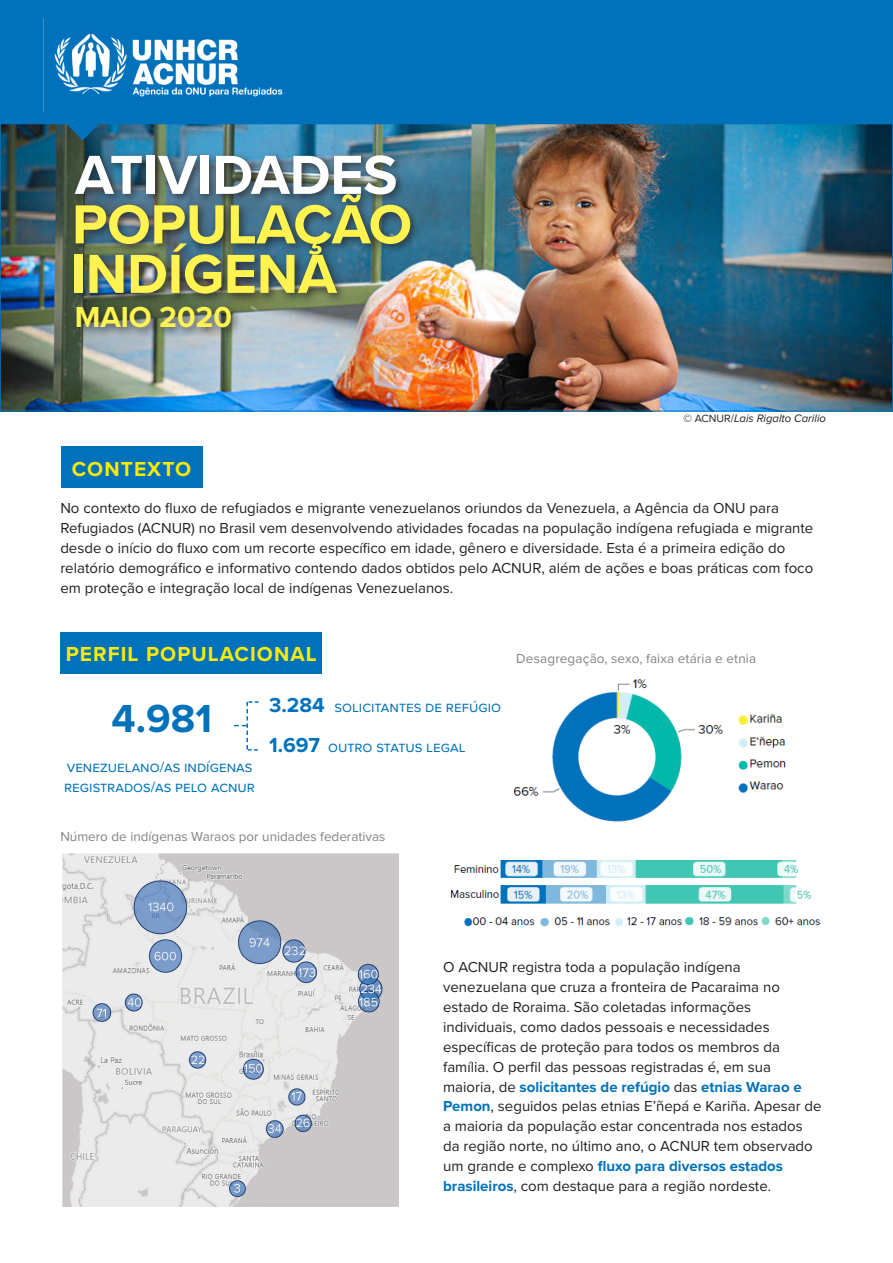
<style>
.page{position:relative;width:893px;height:1263px;background:#fff}
.page>*{position:absolute;margin:0;border:0;box-sizing:border-box;transform-origin:0 0}
.t1{font:700 57px/49.5px "Proxima Nova";letter-spacing:-.005em;color:#fff34f}
.t2{font:700 57px "Proxima Nova";letter-spacing:-.005em;color:#fff}
.Highlight_Bold{font:700 40.5px "Proxima Nova";color:#0072bc}
.t3{font:700 30px "Proxima Nova";letter-spacing:-.005em;color:#fff34f}
.t4{font:700 21px "Proxima Nova";letter-spacing:.05em;color:#f9eb06}
.Highlight_Bold-2{font:700 21px "Proxima Nova";color:#0072bc}
.TEXT{font:15px/20px "Proxima Nova";color:#231f20}
.Highlight{font:15px/20px "Proxima Nova";color:#0072bc}
.IMPACT_REPORT_-_Subt{font:13.5px "Proxima Nova";letter-spacing:.005em;color:#808285}
.IMPACT_REPORT_-_Capt{font:italic 11.25px "Proxima Nova";color:#231f20}
.s1{font-style:normal;font-size:10.8px}
.s2{font-weight:700;color:#0072bc}
</style>
<div class="page">
<img style="left:2px;top:125px;width:889px;height:284px">
<div style="left:0;top:0;width:893px;height:123px;background:#0072bc"></div>
<svg style="left:66px;top:123px;width:34px;height:17px"></svg>
<img style="left:54px;top:33px;width:229px;height:64px">
<div style="left:69px;top:150px;width:352px;height:189px;background:#231f20;opacity:.75"></div>
<div style="left:61px;top:447px;width:141px;height:41px;background:#0072bc"></div>
<svg style="left:234px;top:701px;width:25px;height:50px"></svg>
<div style="left:61px;top:632px;width:261px;height:41px;background:#0072bc"></div>
<img style="left:513px;top:679px;width:273px;height:143px">
<img style="left:450px;top:860px;width:371px;height:67px">
<img style="left:62px;top:853px;width:337px;height:353px">
<p class="t2" style="left:75px;top:132px;width:324px">ATIVIDADES</p>
<p class="t1" style="left:70px;top:198px;width:343px">POPULAÇÃO<br>INDÍGENA</p>
<p class="t3" style="left:75px;top:295px;width:159px">MAIO 2020</p>
<p class="t4" style="left:72px;top:453px;width:121px">CONTEXTO</p>
<p class="IMPACT_REPORT_-_Capt" style="left:683px;top:410px;width:144px"><span class="s1">© ACNUR/</span>Lais Rigalto Carilio</p>
<p class="TEXT" style="left:60px;top:497px;width:755px">No contexto do fluxo de refugiados e migrante venezuelanos oriundos da Venezuela, a Agência da ONU para Refugiados (ACNUR) no Brasil vem desenvolvendo atividades focadas na população indígena refugiada e migrante desde o início do fluxo com um recorte específico em idade, gênero e diversidade. Esta é a primeira edição do relatório demográfico e informativo contendo dados obtidos pelo ACNUR, além de ações e boas práticas com foco em proteção e integração local de indígenas Venezuelanos.</p>
<p class="t4" style="left:66px;top:638px;width:252px">PERFIL POPULACIONAL</p>
<p class="IMPACT_REPORT_-_Subt" style="left:516px;top:649px;width:241px">Desagregação, sexo, faixa etária e etnia</p>
<p class="Highlight_Bold" style="left:112px;top:689px;width:102px">4.981</p>
<p class="Highlight" style="left:64px;top:757px;width:193px">venezuelano/as indígenas registrados/as pelo acnur</p>
<p class="Highlight_Bold-2" style="left:269px;top:690px;width:57px">3.284</p>
<p class="Highlight" style="left:335px;top:697px;width:168px">solicitantes de refúgio</p>
<p class="Highlight_Bold-2" style="left:269px;top:730px;width:52px">1.697</p>
<p class="Highlight" style="left:328px;top:737px;width:139px">outro status legal</p>
<p class="IMPACT_REPORT_-_Subt" style="left:60px;top:827px;width:327px">Número de indígenas Waraos por unidades federativas</p>
<p class="TEXT" style="left:443px;top:956px;width:380px">O ACNUR registra toda a população indígena venezuelana que cruza a fronteira de Pacaraima no estado de Roraima. São coletadas informações individuais, como dados pessoais e necessidades específicas de proteção para todos os membros da família. O perfil das pessoas registradas é, em sua maioria, de <span class="s2">solicitantes de refúgio</span> das <span class="s2">etnias Warao e Pemon</span>, seguidos pelas etnias E’ñepá e Kariña. Apesar de a maioria da população estar concentrada nos estados da região norte, no último ano, o ACNUR tem observado um grande e complexo <span class="s2">fluxo para diversos estados brasileiros</span>, com destaque para a região nordeste.</p>
</div>
